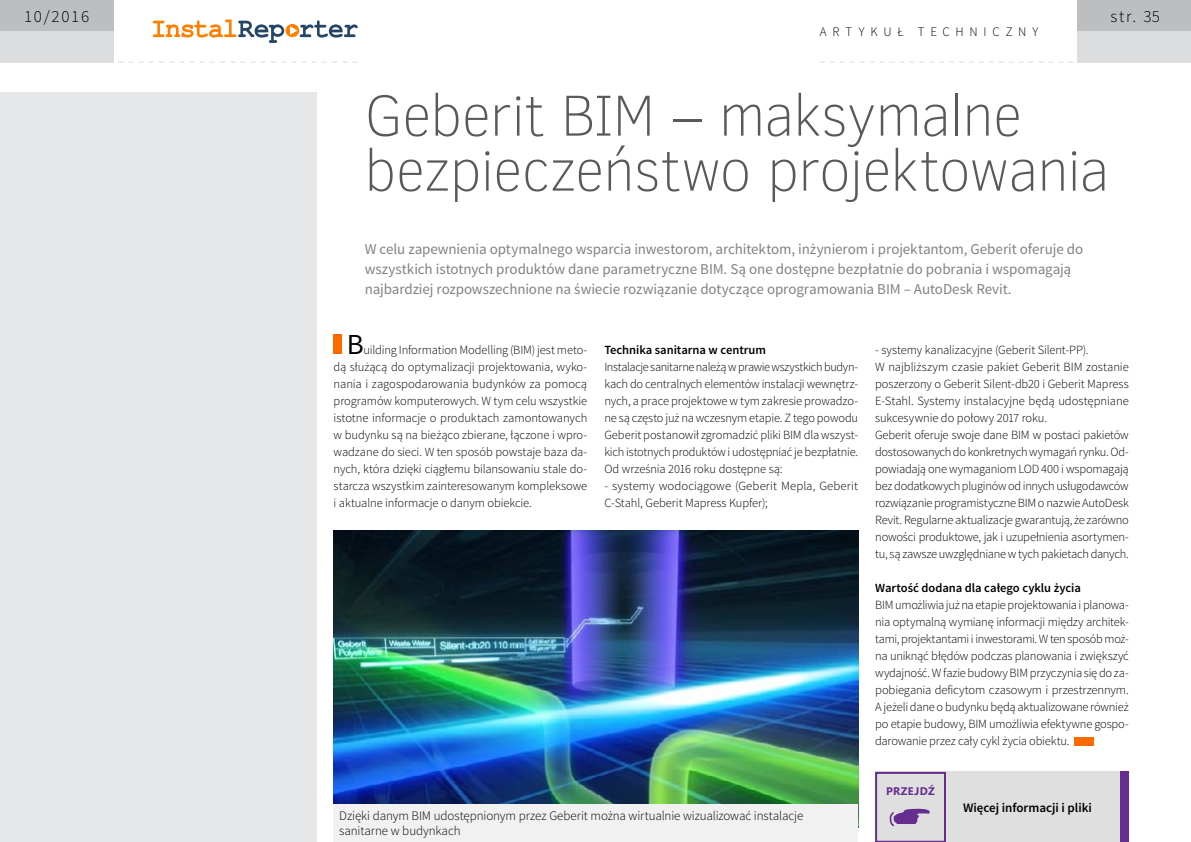
<style>
.page{position:relative;width:1191px;height:842px;background:#fff}
.page>*{position:absolute;margin:0;border:0;box-sizing:border-box;transform-origin:0 0}
.t1{font:100 59px/55px "Clear Sans";letter-spacing:-.025em;color:#58595b}
.t2{font:29px "Source Sans Pro";color:#000}
.t3{font:300 17px "Source Sans Pro";letter-spacing:.1em;color:#000}
.t4{font:15px/20px "Source Sans Pro";letter-spacing:-.005em;color:#808285}
.t5{font:300 13px/15px "Source Sans Pro";letter-spacing:-.005em;color:#000}
.t6{font:600 13px "Source Sans Pro";letter-spacing:-.005em;color:#000}
.t7{font:300 13px "Source Sans Pro";letter-spacing:.44em;color:#000}
.t8{font:300 12.5px/17px "Source Sans Pro";letter-spacing:-.015em;color:#000;text-align:justify}
.t9{font:600 12.5px "Source Sans Pro";letter-spacing:-.005em;color:#000}
.t10{font:700 11px "Segoe UI";letter-spacing:.035em;color:#652d90}
</style>
<div class="page">
<div style="left:1077px;top:0;width:114px;height:31px;background:#bcbec0"></div>
<div style="left:1077px;top:31px;width:114px;height:31px;background:#dcddde"></div>
<svg style="left:153px;top:20px;width:204px;height:23px"></svg>
<div style="left:0;top:0;width:113px;height:31px;background:#bcbec0"></div>
<div style="left:0;top:31px;width:113px;height:31px;background:#dcddde"></div>
<svg style="left:108px;top:62px;width:249px;height:1px"></svg>
<svg style="left:820px;top:62px;width:263px;height:1px"></svg>
<div style="left:333px;top:334px;width:9px;height:20px;background:#ff6a00"></div>
<div style="left:1074px;top:737px;width:20px;height:8px;background:#ff6a00"></div>
<img style="left:333px;top:531px;width:525px;height:273px">
<div style="left:333px;top:804px;width:525px;height:38px;background:#f1f1f2"></div>
<div style="left:875px;top:772px;width:254px;height:70px;background:#dfdfdf"></div>
<svg style="left:875px;top:772px;width:71px;height:70px"></svg>
<div style="left:1120px;top:772px;width:9px;height:70px;background:#652d90"></div>
<div style="left:0;top:93px;width:316px;height:749px;background:#e6e7e8"></div>
<h3 class="t3" style="left:24px;top:6px;width:67px">10/2016</h3>
<h3 class="t3" style="left:1110px;top:6px;width:51px">str. 35</h3>
<p class="t7" style="left:820px;top:24px;width:220px">artykuł techniczny</p>
<h1 class="t1" style="left:364px;top:88px;width:747px">Geberit BIM – maksymalne bezpieczeństwo projektowania</h1>
<p class="t4" style="left:365px;top:239px;width:720px">W celu zapewnienia optymalnego wsparcia inwestorom, architektom, inżynierom i projektantom, Geberit oferuje do wszystkich istotnych produktów dane parametryczne BIM. Są one dostępne bezpłatnie do pobrania i wspomagają najbardziej rozpowszechnione na świecie rozwiązanie dotyczące oprogramowania BIM – AutoDesk Revit.</p>
<h2 class="t2" style="left:347px;top:327px;width:19px">B</h2>
<p class="t8" style="left:333px;top:342px;width:255px;text-indent:30px">uilding Information Modelling (BIM) jest meto&shy;dą służącą do optymalizacji projektowania, wyko&shy;nania i zagospodarowania budynków za pomocą programów komputerowych. W tym celu wszystkie istotne informacje o produktach zamontowanych w budynku są na bieżąco zbierane, łączone i wpro&shy;wadzane do sieci. W ten sposób powstaje baza da&shy;nych, która dzięki ciągłemu bilansowaniu stale do&shy;starcza wszystkim zainteresowanym kompleksowe i aktualne informacje o danym obiekcie.</p>
<p class="t9" style="left:604px;top:342px;width:163px">Technika sanitarna w centrum</p>
<p class="t8" style="left:604px;top:359px;width:255px">Instalacje sanitarne należą w prawie wszystkich budyn&shy;kach do centralnych elementów instalacji wewnętrz&shy;nych, a prace projektowe w tym zakresie prowadzo&shy;ne są często już na wczesnym etapie. Z tego powodu Geberit postanowił zgromadzić pliki BIM dla wszyst&shy;kich istotnych produktów i udostępniać je bezpłatnie.<br>Od września 2016 roku dostępne są:</p>
<p class="t8" style="left:604px;top:478px;width:255px">- systemy wodociągowe (Geberit Mepla, Geberit<br>C-Stahl, Geberit Mapress Kupfer);</p>
<p class="t5" style="left:339px;top:808px;width:465px">Dzięki danym BIM udostępnionym przez Geberit można wirtualnie wizualizować instalacje sanitarne w budynkach</p>
<p class="t8" style="left:875px;top:342px;width:255px;text-align:left">- systemy kanalizacyjne (Geberit Silent-PP).<br>W najbliższym czasie pakiet Geberit BIM zostanie poszerzony o Geberit Silent-db20 i Geberit Mapress E-Stahl. Systemy instalacyjne będą udostępniane sukcesywnie do połowy 2017 roku.<br>Geberit oferuje swoje dane BIM w postaci pakietów dostosowanych do konkretnych wymagań rynku. Od&shy;powiadają one wymaganiom LOD 400 i wspomagają bez dodatkowych pluginów od innych usługodawców rozwiązanie programistyczne BIM o nazwie AutoDesk Revit. Regularne aktualizacje gwarantują, że zarówno nowości produktowe, jak i uzupełnienia asortymen&shy;tu, są zawsze uwzględniane w tych pakietach danych.</p>
<p class="t9" style="left:875px;top:580px;width:207px">Wartość dodana dla całego cyklu życia</p>
<p class="t8" style="left:875px;top:597px;width:255px">BIM umożliwia już na etapie projektowania i planowa&shy;nia optymalną wymianę informacji między architek&shy;tami, projektantami i inwestorami. W ten sposób moż&shy;na uniknąć błędów podczas planowania i zwiększyć wydajność. W fazie budowy BIM przyczynia się do za&shy;pobiegania deficytom czasowym i przestrzennym.<br>A jeżeli dane o budynku będą aktualizowane również po etapie budowy, BIM umożliwia efektywne gospo&shy;darowanie przez cały cykl życia obiektu.</p>
<p class="t10" style="left:886px;top:782px;width:50px">PRZEJDŹ</p>
<p class="t6" style="left:963px;top:800px;width:130px">Więcej informacji i pliki</p>
</div>
